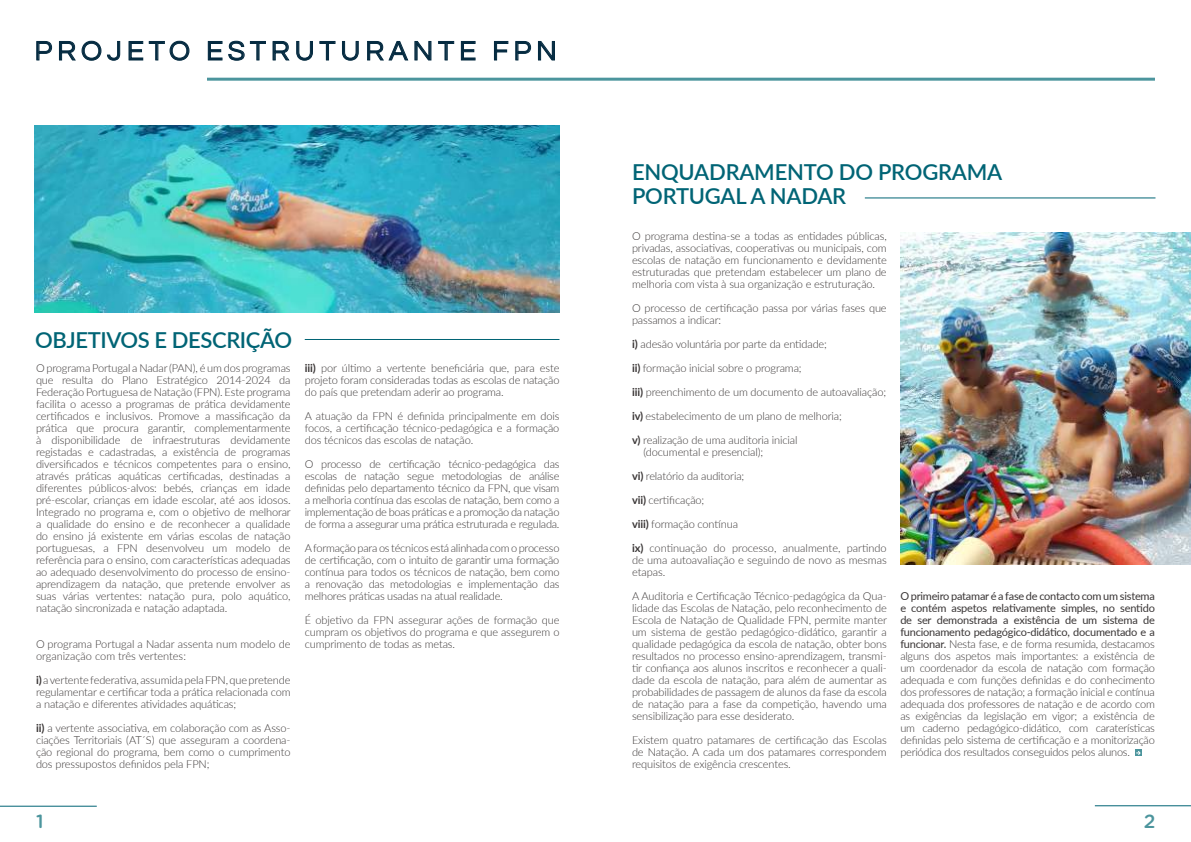
<style>
.page{position:relative;width:1191px;height:842px;background:#fff}
.page>*{position:absolute;margin:0;border:0;box-sizing:border-box;transform-origin:0 0}
.t1{font:28px "Questrial";letter-spacing:.18em;color:#042a40}
.t2{font:600 22px/24px "Lato";letter-spacing:-.01em;color:#006475}
.t3{font:500 19px "Gotham Rounded";color:#4c959d}
.t4{font:300 11px/12px "Lato";letter-spacing:-.01em;color:#393535;text-align:justify}
.s1{font-weight:700}
.s2{font-weight:400}
</style>
<div class="page">
<hr style="left:0;top:806px;width:97px;height:1px;background:#006475">
<hr style="left:1094px;top:805px;width:97px;height:1px;background:#006475">
<svg style="left:36px;top:40px;width:85px;height:21px"></svg>
<svg style="left:128px;top:40px;width:62px;height:21px"></svg>
<svg style="left:207px;top:40px;width:59px;height:21px"></svg>
<svg style="left:272px;top:41px;width:18px;height:20px"></svg>
<svg style="left:296px;top:41px;width:17px;height:20px"></svg>
<svg style="left:319px;top:41px;width:40px;height:20px"></svg>
<svg style="left:367px;top:41px;width:65px;height:20px"></svg>
<svg style="left:438px;top:41px;width:38px;height:20px"></svg>
<svg style="left:494px;top:41px;width:15px;height:20px"></svg>
<svg style="left:515px;top:41px;width:16px;height:20px"></svg>
<svg style="left:538px;top:41px;width:17px;height:20px"></svg>
<hr style="left:207px;top:78px;width:948px;height:3px;background:#4c959d">
<img style="left:35px;top:125px;width:524px;height:187px">
<img style="left:900px;top:233px;width:291px;height:331px">
<hr style="left:305px;top:339px;width:254px;height:1px;background:#006475">
<hr style="left:865px;top:197px;width:290px;height:1px;background:#006475">
<svg style="left:1135px;top:750px;width:6px;height:6px"></svg>
<h1 class="t1" style="left:35px;top:37px;width:523px">PROJETO ESTRUTURANTE FPN</h1>
<h2 class="t2" style="left:35px;top:327px;width:258px">OBJETIVOS E DESCRIÇÃO</h2>
<p class="t4" style="left:36px;top:362px;width:256px">O programa Portugal a Nadar (PAN), é um dos programas que resulta do Plano Estratégico 2014-2024 da Federação Portuguesa de Natação (FPN). Este programa facilita o acesso a programas de prática devidamente certificados e inclusivos. Promove a massificação da prática que procura garantir, complementarmente à disponibilidade de infraestruturas devidamente registadas e cadastradas, a existência de programas diversificados e técnicos competentes para o ensino, através práticas aquáticas certificadas, destinadas a diferentes públicos-alvos: bebés, crianças em idade pré-escolar, crianças em idade escolar, até aos idosos.<br>Integrado no programa e, com o objetivo de melhorar a qualidade do ensino e de reconhecer a qualidade do ensino já existente em várias escolas de natação portuguesas, a FPN desenvolveu um modelo de referência para o ensino, com características adequadas ao adequado desenvolvimento do processo de ensino&shy;aprendizagem da natação, que pretende envolver as suas várias vertentes: natação pura, polo aquático, natação sincronizada e natação adaptada.</p>
<p class="t4" style="left:36px;top:638px;width:256px">O programa Portugal a Nadar assenta num modelo de organização com três vertentes:</p>
<p class="t4" style="left:36px;top:674px;width:256px"><span class="s1">i)</span> a vertente federativa, assumida pela FPN, que pretende regulamentar e certificar toda a prática relacionada com a natação e diferentes atividades aquáticas;</p>
<p class="t4" style="left:36px;top:722px;width:256px"><span class="s1">ii)</span> a vertente associativa, em colaboração com as Asso&shy;ciações Territoriais (AT´S) que asseguram a coordena&shy;ção regional do programa, bem como o cumprimento dos pressupostos definidos pela FPN;</p>
<p class="t4" style="left:305px;top:362px;width:256px"><span class="s1">iii)</span> por último a vertente beneficiária que, para este projeto foram consideradas todas as escolas de natação do país que pretendam aderir ao programa.</p>
<p class="t4" style="left:305px;top:410px;width:256px">A atuação da FPN é definida principalmente em dois focos, a certificação técnico-pedagógica e a formação dos técnicos das escolas de natação.</p>
<p class="t4" style="left:305px;top:458px;width:256px">O processo de certificação técnico-pedagógica das escolas de natação segue metodologias de análise definidas pelo departamento técnico da FPN, que visam a melhoria contínua das escolas de natação, bem como a implementação de boas práticas e a promoção da natação de forma a assegurar uma prática estruturada e regulada.</p>
<p class="t4" style="left:305px;top:542px;width:256px">A formação para os técnicos está alinhada com o processo de certificação, com o intuito de garantir uma formação contínua para todos os técnicos de natação, bem como a renovação das metodologias e implementação das melhores práticas usadas na atual realidade.</p>
<p class="t4" style="left:305px;top:614px;width:256px">É objetivo da FPN assegurar ações de formação que cumpram os objetivos do programa e que assegurem o cumprimento de todas as metas.</p>
<h2 class="t2" style="left:632px;top:159px;width:372px">ENQUADRAMENTO DO PROGRAMA<br>PORTUGAL A NADAR</h2>
<p class="t4" style="left:632px;top:230px;width:256px">O programa destina-se a todas as entidades públicas, privadas, associativas, cooperativas ou municipais, com escolas de natação em funcionamento e devidamente estruturadas que pretendam estabelecer um plano de melhoria com vista à sua organização e estruturação.</p>
<p class="t4" style="left:632px;top:302px;width:256px">O processo de certificação passa por várias fases que passamos a indicar:</p>
<p class="t4" style="left:632px;top:332px;width:256px;line-height:24px;text-align:left"><span class="s1">i)</span> adesão voluntária por parte da entidade;<br><span class="s1">ii)</span> formação inicial sobre o programa;<br><span class="s1">iii)</span> preenchimento de um documento de autoavaliação; <span class="s1">iv)</span> estabelecimento de um plano de melhoria;<br><span class="s1">v)</span> realização de uma auditoria inicial</p>
<p class="t4" style="left:632px;top:440px;width:256px;line-height:24px;text-align:left;text-indent:11px">(documental e presencial);<br><span class="s1">vi)</span> relatório da auditoria;<br><span class="s1">vii)</span> certificação;<br><span class="s1">viii)</span> formação contínua<br><span class="s1">ix)</span> continuação do processo, anualmente, partindo</p>
<p class="t4" style="left:632px;top:554px;width:256px">de uma autoavaliação e seguindo de novo as mesmas etapas.</p>
<p class="t4" style="left:632px;top:590px;width:256px">A Auditoria e Certificação Técnico-pedagógica da Qua&shy;lidade das Escolas de Natação, pelo reconhecimento de Escola de Natação de Qualidade FPN, permite manter um sistema de gestão pedagógico-didático, garantir a qualidade pedagógica da escola de natação, obter bons resultados no processo ensino-aprendizagem, transmi&shy;tir confiança aos alunos inscritos e reconhecer a quali&shy;dade da escola de natação, para além de aumentar as probabilidades de passagem de alunos da fase da escola de natação para a fase da competição, havendo uma sensibilização para esse desiderato.</p>
<p class="t4" style="left:632px;top:734px;width:256px">Existem quatro patamares de certificação das Escolas de Natação. A cada um dos patamares correspondem requisitos de exigência crescentes.</p>
<p class="t4" style="left:900px;top:590px;width:256px"><span class="s2">O primeiro patamar é a fase de contacto com um sistema e contém aspetos relativamente simples, no sentido de ser demonstrada a existência de um sistema de funcionamento pedagógico-didático, documentado e a funcionar.</span> Nesta fase, e de forma resumida, destacamos alguns dos aspetos mais importantes: a existência de um coordenador da escola de natação com formação adequada e com funções definidas e do conhecimento dos professores de natação; a formação inicial e contínua adequada dos professores de natação e de acordo com as exigências da legislação em vigor; a existência de um caderno pedagógico-didático, com caraterísticas definidas pelo sistema de certificação e a monitorização periódica dos resultados conseguidos pelos alunos.</p>
<h3 class="t3" style="left:36px;top:807px;width:9px">1</h3>
<h3 class="t3" style="left:1143px;top:808px;width:13px">2</h3>
</div>
